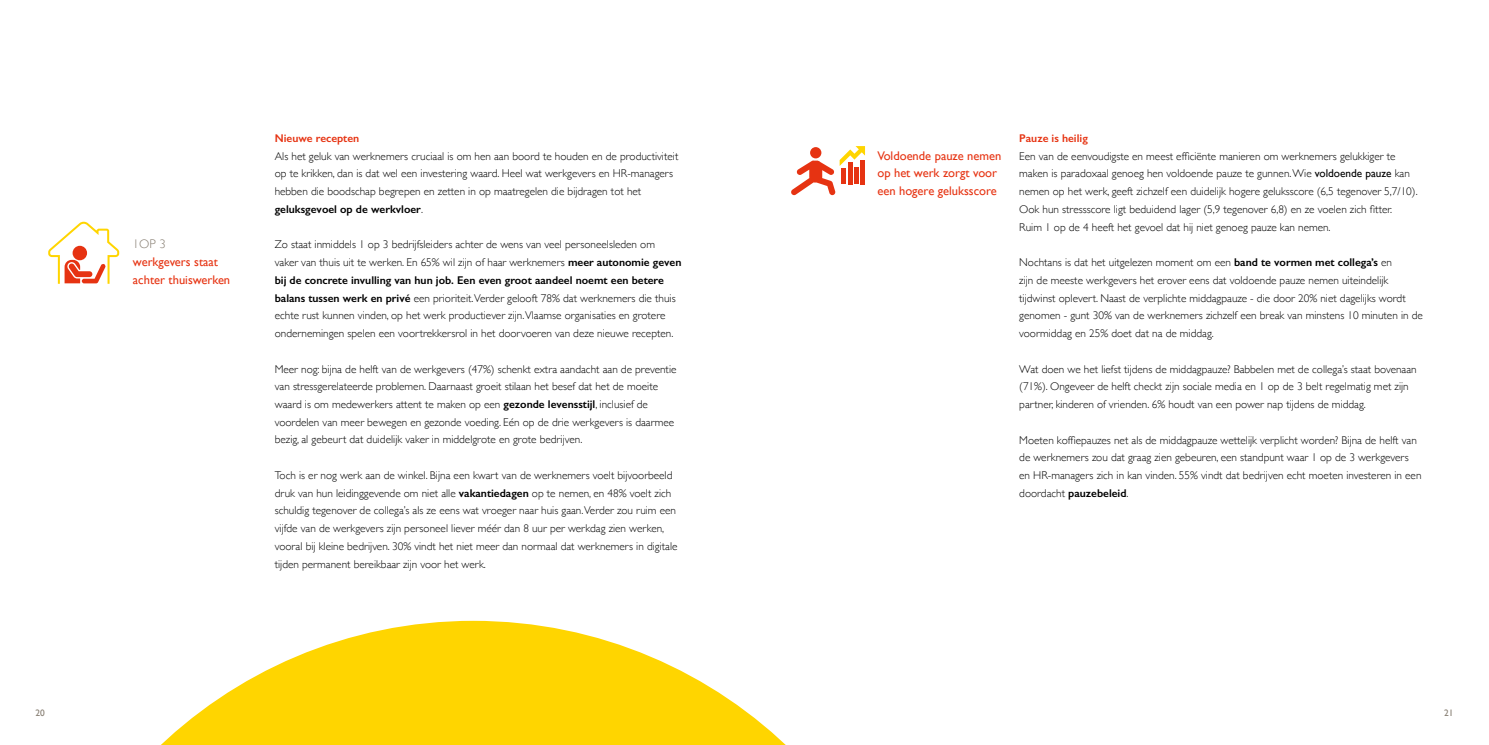
<style>
.page{position:relative;width:1489px;height:745px;background:#fff}
.page>*{position:absolute;margin:0;border:0;box-sizing:border-box;transform-origin:0 0}
.t1{font:12.5px/17.8px "Gill Sans";color:#e63312}
.t2{font:300 12.5px "Gill Sans";color:#867d71}
.t3{font:300 11.25px/17.8px "Gill Sans";color:#000}
.t4{font:600 11.25px "Gill Sans";color:#e63312}
.t5{font:9.38px "Gill Sans";color:#867d71}
.s1{font-weight:600}
.s2{font-weight:400}
</style>
<div class="page">
<svg style="left:48px;top:221px;width:72px;height:63px"></svg>
<svg style="left:791px;top:146px;width:74px;height:49px"></svg>
<svg style="left:162px;top:620px;width:623px;height:124px;fill:#ffd500"></svg>
<p class="t2" style="left:133px;top:234px;width:34px">1OP 3</p>
<p class="t1" style="left:133px;top:253px;width:99px">werkgevers staat achter thuiswerken</p>
<p class="t4" style="left:275px;top:131px;width:86px">Nieuwe recepten</p>
<p class="t3" style="left:275px;top:146px;width:405px">Als het geluk van werknemers cruciaal is om hen aan boord te houden en de productiviteit op te krikken, dan is dat wel een investering waard. Heel wat werkgevers en HR-managers hebben die boodschap begrepen en zetten in op maatregelen die bijdragen tot het <span class="s1">geluksgevoel op de werkvloer</span>.</p>
<p class="t3" style="left:275px;top:235px;width:408px">Zo staat inmiddels 1 op 3 bedrijfsleiders achter de wens van veel personeelsleden om<br>vaker van thuis uit te werken. En 65% wil zijn of haar werknemers <span class="s1">meer autonomie geven bij de concrete invulling van hun job. Een even groot aandeel noemt een betere balans tussen werk en privé</span> een prioriteit.Verder gelooft 78% dat werknemers die thuis echte rust kunnen vinden, op het werk productiever zijn.Vlaamse organisaties en grotere ondernemingen spelen een voortrekkersrol in het doorvoeren van deze nieuwe recepten.</p>
<p class="t3" style="left:275px;top:359px;width:403px">Meer nog: bijna de helft van de werkgevers (47%) schenkt extra aandacht aan de preventie van stressgerelateerde problemen. Daarnaast groeit stilaan het besef dat het de moeite waard is om medewerkers attent te maken op een <span class="s1">gezonde levensstijl</span>, inclusief de voordelen van meer bewegen en gezonde voeding. Eén op de drie werkgevers is daarmee bezig, al gebeurt dat duidelijk vaker in middelgrote en grote bedrijven.</p>
<p class="t3" style="left:275px;top:465px;width:404px">Toch is er nog werk aan de winkel. Bijna een kwart van de werknemers voelt bijvoorbeeld druk van hun leidinggevende om niet alle <span class="s1">vakantiedagen</span> op te nemen, en 48% voelt zich schuldig tegenover de collega’s als ze eens wat vroeger naar huis gaan.Verder zou ruim een vijfde van de werkgevers zijn personeel liever méér dan 8 uur per werkdag zien werken, vooral bij kleine bedrijven. 30% vindt het niet meer dan normaal dat werknemers in digitale tijden permanent bereikbaar zijn voor het werk.</p>
<p class="t1" style="left:877px;top:146px;width:125px">Voldoende pauze nemen op het werk zorgt voor een hogere geluksscore</p>
<p class="t4" style="left:1019px;top:131px;width:70px">Pauze is heilig</p>
<p class="t3" style="left:1019px;top:146px;width:400px">Een van de eenvoudigste en meest efficiënte manieren om werknemers gelukkiger te maken is paradoxaal genoeg hen voldoende pauze te gunnen. Wie <span class="s2">voldoende pauze</span> kan nemen op het werk, geeft zichzelf een duidelijk hogere geluksscore (6,5 tegenover 5,7/10).<br>Ook hun stressscore ligt beduidend lager (5,9 tegenover 6,8) en ze voelen zich fitter.<br>Ruim 1 op de 4 heeft het gevoel dat hij niet genoeg pauze kan nemen.</p>
<p class="t3" style="left:1019px;top:253px;width:405px">Nochtans is dat het uitgelezen moment om een <span class="s1">band te vormen met collega’s</span> en<br>zijn de meeste werkgevers het erover eens dat voldoende pauze nemen uiteindelijk tijdwinst oplevert. Naast de verplichte middagpauze - die door 20% niet dagelijks wordt genomen - gunt 30% van de werknemers zichzelf een break van minstens 10 minuten in de voormiddag en 25% doet dat na de middag.</p>
<p class="t3" style="left:1019px;top:359px;width:399px">Wat doen we het liefst tijdens de middagpauze? Babbelen met de collega’s staat bovenaan (71%). Ongeveer de helft checkt zijn sociale media en 1 op de 3 belt regelmatig met zijn partner, kinderen of vrienden. 6% houdt van een power nap tijdens de middag.</p>
<p class="t3" style="left:1019px;top:430px;width:404px">Moeten koffiepauzes net als de middagpauze wettelijk verplicht worden? Bijna de helft van de werknemers zou dat graag zien gebeuren, een standpunt waar 1 op de 3 werkgevers en HR-managers zich in kan vinden. 55% vindt dat bedrijven echt moeten investeren in een doordacht <span class="s1">pauzebeleid</span>.</p>
<p class="t5" style="left:35px;top:706px;width:11px">20</p>
<p class="t5" style="left:1443px;top:706px;width:11px">21</p>
</div>
